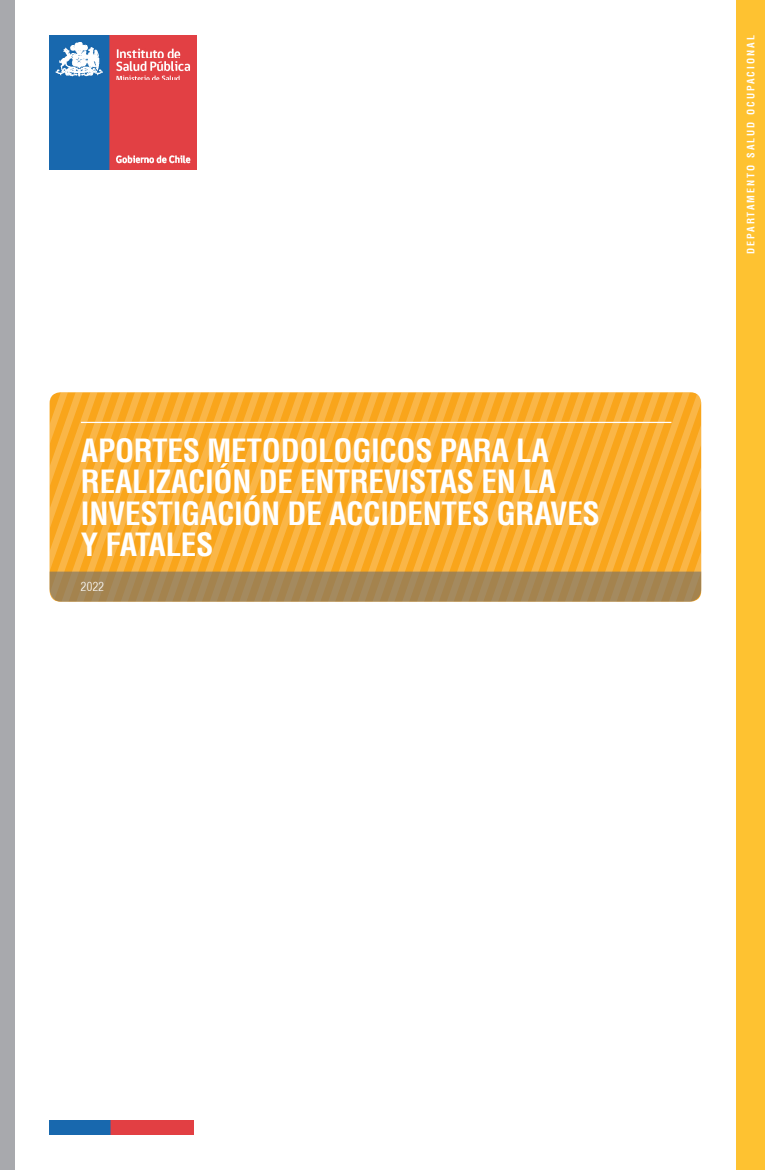
<style>
.page{position:relative;width:765px;height:1170px;background:#fff}
.page>*{position:absolute;margin:0;border:0;box-sizing:border-box;transform-origin:0 0}
.t1{font:700 condensed 31.25px/31.2px "Helvetica";letter-spacing:-.01em;color:#fff}
.t2{font:300 condensed 12.5px "Helvetica";color:#fff}
.t3{font:700 condensed 10px "Helvetica";letter-spacing:.2em;color:#fff}
</style>
<div class="page">
<div style="left:0;top:0;width:14px;height:1169px;background:#a8a9ad"></div>
<div style="left:737px;top:0;width:28px;height:1169px;background:#fec231"></div>
<img style="left:50px;top:35px;width:147px;height:134px">
<img style="left:50px;top:1120px;width:144px;height:14px">
<svg style="left:50px;top:392px;width:651px;height:209px;background:#eda735"></svg>
<hr style="left:81px;top:422px;width:590px;height:1px;background:#fff">
<p class="t1" style="left:81px;top:435px;width:521px">APORTES METODOLOGICOS PARA LA<br>REALIZACIÓN DE ENTREVISTAS EN LA<br>INVESTIGACIÓN DE ACCIDENTES GRAVES<br>Y FATALES</p>
<p class="t2" style="left:81px;top:579px;width:25px">2022</p>
<p class="t3" style="left:745px;top:254px;width:220px;rotate:-90deg">DEPARTAMENTO SALUD OCUPACIONAL</p>
</div>
